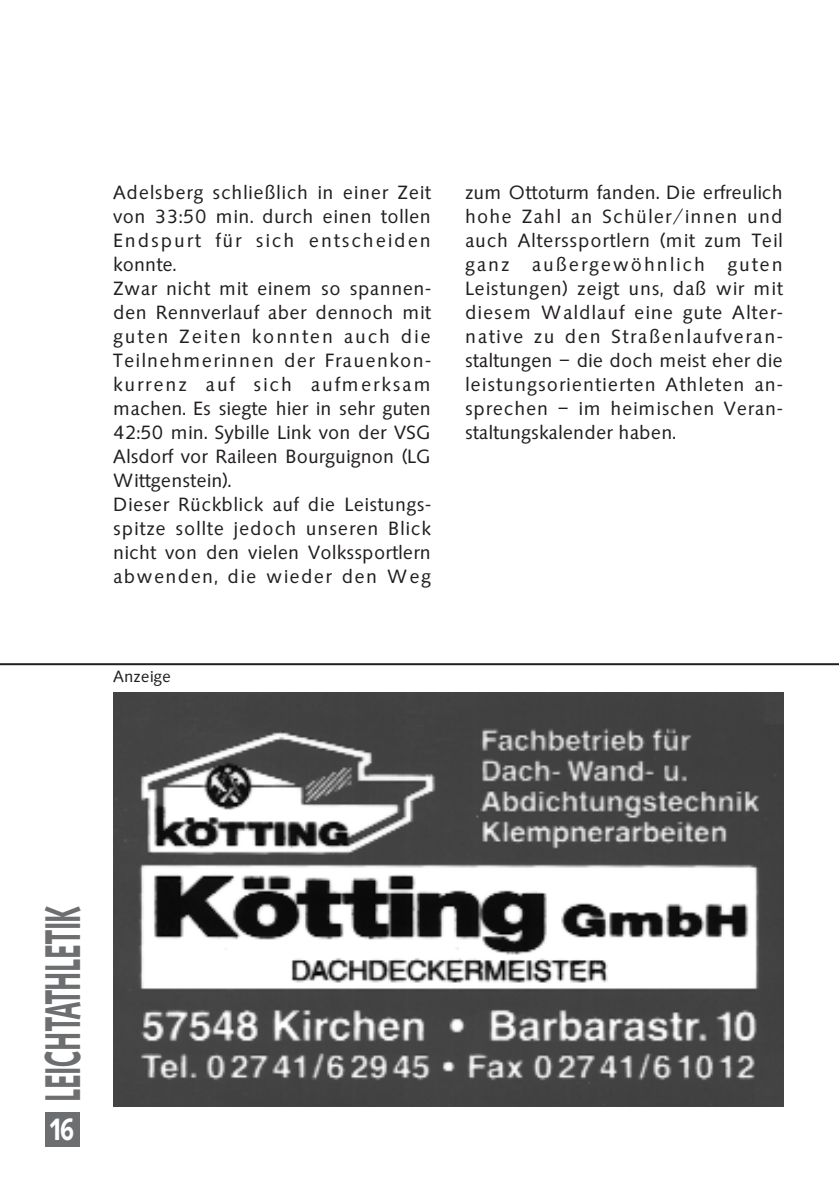
<style>
.page{position:relative;width:840px;height:1191px;background:#fff}
.page>*{position:absolute;margin:0;border:0;box-sizing:border-box;transform-origin:0 0}
.t1{font:600 52px "Saxony";color:#6d6e70;scale:.5 1}
.t2{font:600 32px "Saxony";color:#fff;scale:.75 1}
.t3{font:20px/24px "Saxony";letter-spacing:.015em;color:#231f20}
.t4{font:17px "Saxony";color:#231f20}
</style>
<div class="page">
<div style="left:45px;top:1112px;width:34px;height:34px;background:#6d6e70"></div>
<img style="left:113px;top:692px;width:669px;height:414px">
<hr style="left:0;top:663px;width:838px;height:2px;background:#231f20">
<p class="t3" style="left:113px;top:182px;width:319px">Adelsberg schließlich in einer Zeit von 33:50 min. durch einen tollen<br>Endspurt für sich entscheiden konnte.<br>Zwar nicht mit einem so spannen&shy;den Rennverlauf aber dennoch mit guten Zeiten konnten auch die<br>Teilnehmerinnen der Frauenkon&shy;kurrenz auf sich aufmerksam machen. Es siegte hier in sehr guten<br>42:50 min. Sybille Link von der VSG<br>Alsdorf vor Raileen Bourguignon (LG<br>Wittgenstein).<br>Dieser Rückblick auf die Leistungs&shy;spitze sollte jedoch unseren Blick nicht von den vielen Volkssportlern abwenden, die wieder den Weg</p>
<p class="t3" style="left:465px;top:182px;width:319px;text-align:justify">zum Ottoturm fanden. Die erfreulich hohe Zahl an Schüler/innen und auch Alterssportlern (mit zum Teil ganz außergewöhnlich guten Leistungen) zeigt uns, daß wir mit diesem Waldlauf eine gute Alter&shy;native zu den Straßenlaufveran&shy;staltungen – die doch meist eher die leistungsorientierten Athleten an&shy;sprechen – im heimischen Veran&shy;staltungskalender haben.</p>
<p class="t4" style="left:113px;top:670px;width:59px">Anzeige</p>
<h1 class="t1" style="left:43px;top:1100px;width:390px;rotate:-90deg">LEICHTATHLETIK</h1>
<h2 class="t2" style="left:50px;top:1116px;width:35px">16</h2>
</div>
